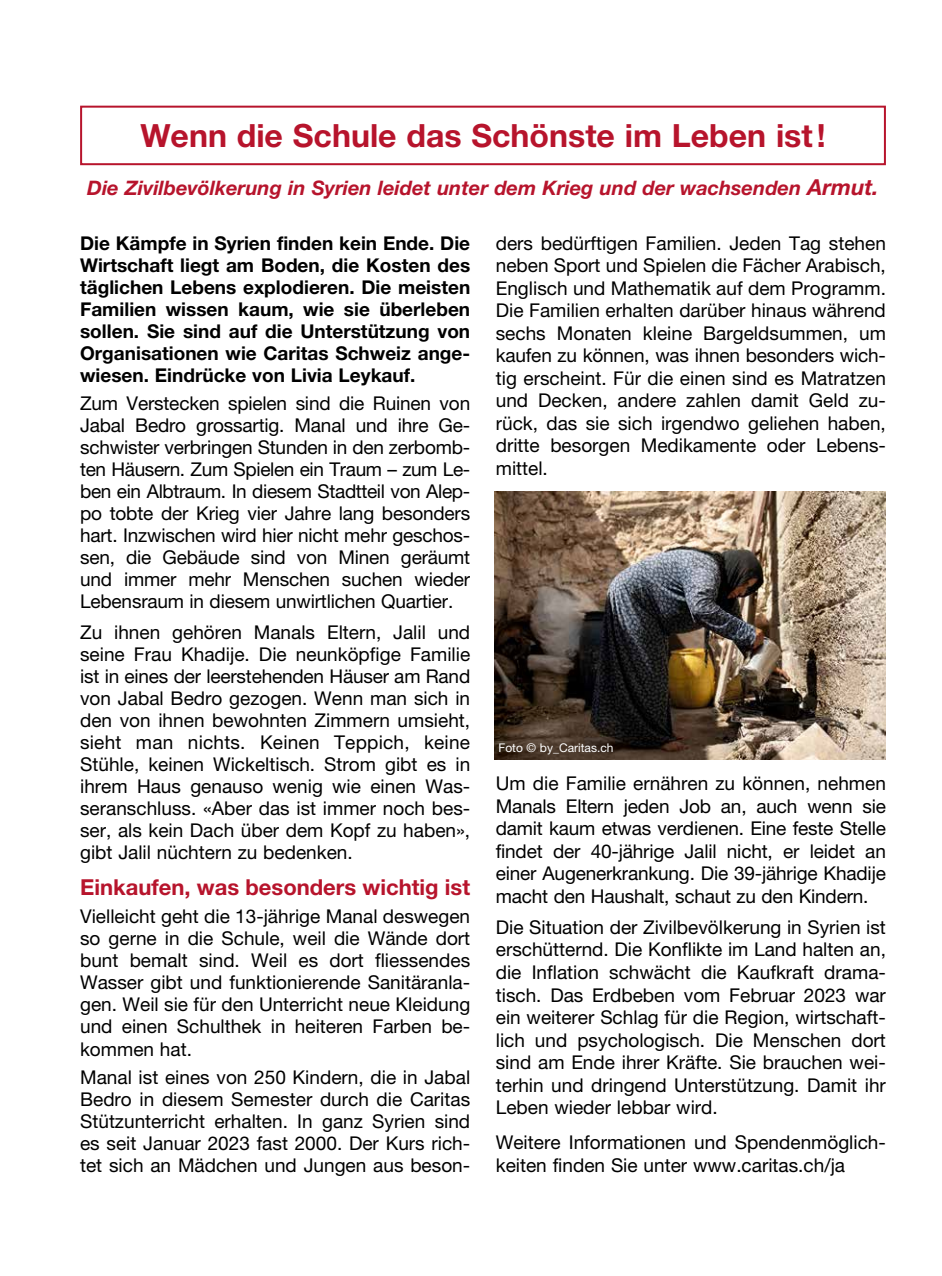
<style>
.page{position:relative;width:942px;height:1276px;background:#fff}
.page>*{position:absolute;margin:0;border:0;box-sizing:border-box;transform-origin:0 0}
.t1{font:700 32px "Helvetica Neue LT Pro";color:#b7142c}
.t2{font:700 22px "Helvetica Neue LT Pro";color:#b7142c}
.t3{font:italic 700 20px "Helvetica Neue LT Pro";color:#b7142c}
.t4{font:19px/22px "Helvetica Neue LT Pro";color:#000;text-align:justify}
.t5{font:700 19px/22px "Helvetica Neue LT Pro";color:#000;text-align:justify}
.t6{font:12px "Helvetica Neue LT Pro";color:#fff}
.s1{font-size:22px}
</style>
<div class="page">
<div style="left:80px;top:106px;width:805px;height:59px;border:2px solid #b7142c"></div>
<img style="left:494px;top:491px;width:391px;height:268px">
<h1 class="t1" style="left:140px;top:123px;width:686px">Wenn die Schule das Schönste im Leben ist !</h1>
<p class="t3" style="left:87px;top:180px;width:792px">Die Zivilbevölkerung in Syrien leidet unter dem Krieg und der wachsenden <span class="s1">Armut.</span></p>
<p class="t5" style="left:80px;top:233px;width:391px">Die Kämpfe in Syrien finden kein Ende. Die Wirtschaft liegt am Boden, die Kosten des täglichen Lebens explodieren. Die meisten Familien wissen kaum, wie sie überleben sollen. Sie sind auf die Unterstützung von Organisationen wie Caritas Schweiz ange&shy;wiesen. Eindrücke von Livia Leykauf.</p>
<p class="t4" style="left:80px;top:394px;width:391px">Zum Verstecken spielen sind die Ruinen von Jabal Bedro grossartig. Manal und ihre Ge - schwister verbringen Stunden in den zerbomb&shy;ten Häusern. Zum Spielen ein Traum – zum Le - ben ein Albtraum. In diesem Stadtteil von Alep - po tobte der Krieg vier Jahre lang besonders hart. Inzwischen wird hier nicht mehr geschos&shy;sen, die Gebäude sind von Minen geräumt und immer mehr Menschen suchen wieder Lebensraum in diesem unwirtlichen Quartier.</p>
<p class="t4" style="left:80px;top:622px;width:391px">Zu ihnen gehören Manals Eltern, Jalil und seine Frau Khadije. Die neunköpfige Familie ist in eines der leerstehenden Häuser am Rand von Jabal Bedro gezogen. Wenn man sich in den von ihnen bewohnten Zimmern umsieht, sieht man nichts. Keinen Teppich, keine Stühle, keinen Wickeltisch. Strom gibt es in ihrem Haus genauso wenig wie einen Was&shy;seranschluss. «Aber das ist immer noch bes&shy;ser, als kein Dach über dem Kopf zu haben», gibt Jalil nüchtern zu bedenken.</p>
<p class="t2" style="left:80px;top:879px;width:391px">Einkaufen, was besonders wichtig ist</p>
<p class="t4" style="left:80px;top:907px;width:391px">Vielleicht geht die 13-jährige Manal deswegen so gerne in die Schule, weil die Wände dort bunt bemalt sind. Weil es dort fliessendes Wasser gibt und funktionierende Sanitäran la&shy;gen. Weil sie für den Unterricht neue Kleidung und einen Schulthek in heiteren Farben be - kom men hat.</p>
<p class="t4" style="left:80px;top:1067px;width:391px">Manal ist eines von 250 Kindern, die in Jabal Bedro in diesem Semester durch die Caritas Stützunterricht erhalten. In ganz Syrien sind es seit Januar 2023 fast 2000. Der Kurs rich&shy;tet sich an Mädchen und Jungen aus beson-</p>
<p class="t4" style="left:495px;top:233px;width:391px;line-height:22.6px">ders bedürftigen Familien. Jeden Tag stehen neben Sport und Spielen die Fächer Arabisch, Englisch und Mathematik auf dem Programm.<br>Die Familien erhalten darüber hinaus während sechs Monaten kleine Bargeldsummen, um kaufen zu können, was ihnen besonders wich&shy;tig erscheint. Für die einen sind es Matratzen und Decken, andere zahlen damit Geld zu - rück, das sie sich irgendwo geliehen haben, dritte besorgen Medikamente oder Lebens&shy;mittel.</p>
<p class="t6" style="left:498px;top:743px;width:116px">Foto © by_Caritas.ch</p>
<p class="t4" style="left:495px;top:774px;width:391px;line-height:22.6px">Um die Familie ernähren zu können, nehmen Manals Eltern jeden Job an, auch wenn sie damit kaum etwas verdienen. Eine feste Stelle findet der 40-jährige Jalil nicht, er leidet an einer Augenerkrankung. Die 39-jährige Khadije macht den Haushalt, schaut zu den Kindern.</p>
<p class="t4" style="left:495px;top:917px;width:391px;line-height:22.6px">Die Situation der Zivilbevölkerung in Syrien ist erschütternd. Die Konflikte im Land halten an, die Inflation schwächt die Kaufkraft drama&shy;tisch. Das Erdbeben vom Februar 2023 war ein weiterer Schlag für die Region, wirtschaft&shy;lich und psychologisch. Die Menschen dort sind am Ende ihrer Kräfte. Sie brauchen wei&shy;terhin und dringend Unterstützung. Damit ihr Leben wieder lebbar wird.</p>
<p class="t4" style="left:495px;top:1133px;width:391px;line-height:22.6px">Weitere Informationen und Spenden möglich&shy;kei ten finden Sie unter www.caritas.ch/ja</p>
</div>
